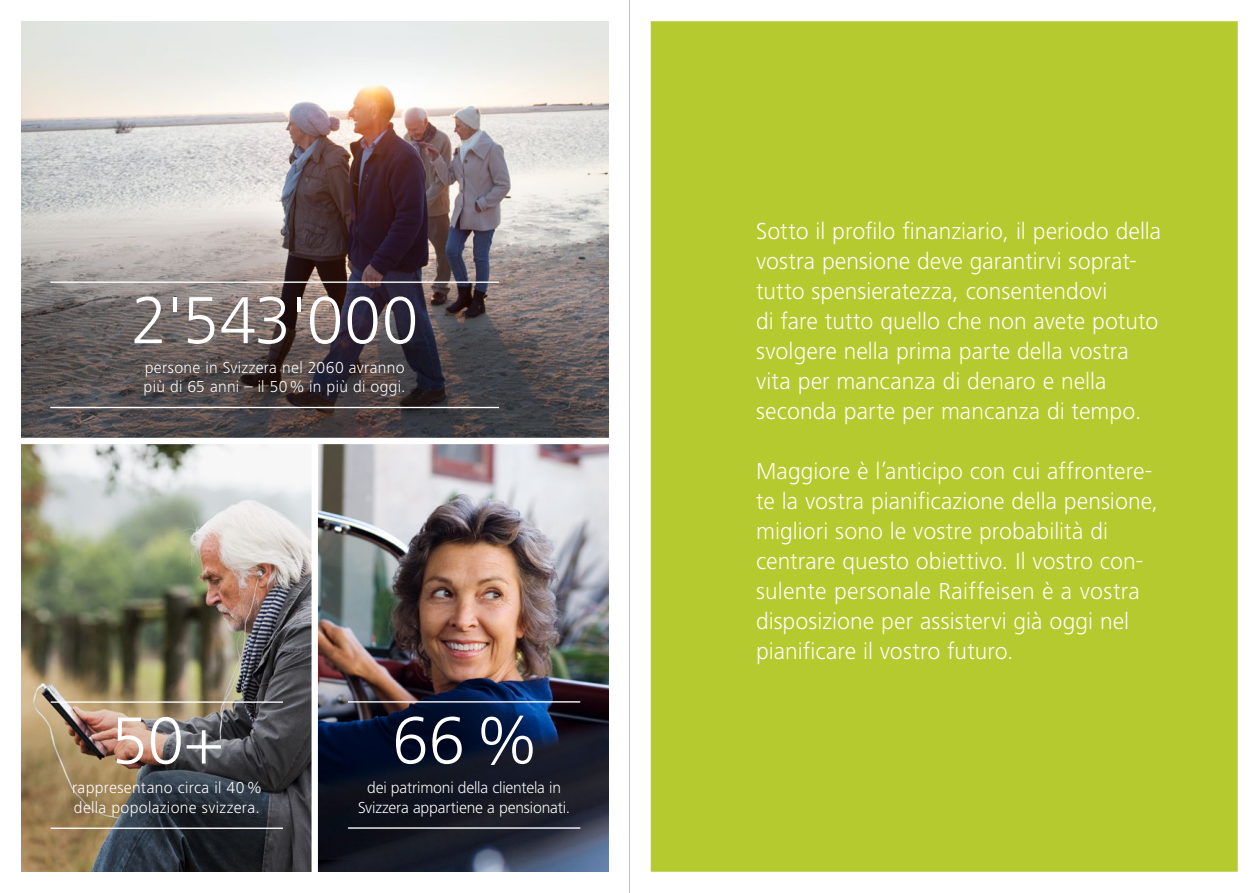
<style>
.page{position:relative;width:1259px;height:893px;background:#fff}
.page>*{position:absolute;margin:0;border:0;box-sizing:border-box;transform-origin:0 0}
.t1{font:300 69px "Frutiger Next LT";color:#fff}
.t2{font:300 24px/30px "Frutiger Next LT";color:#fff}
.t3{font:300 16.5px/19.5px "Frutiger Next LT";letter-spacing:.015em;color:#fff}
.t4{font:300 16.5px/19.5px "Frutiger Next LT";letter-spacing:-.015em;color:#fff;text-align:center}
</style>
<div class="page">
<img style="left:318px;top:444px;width:290px;height:428px">
<img style="left:21px;top:21px;width:587px;height:416px">
<img style="left:21px;top:444px;width:290px;height:428px">
<div style="left:651px;top:21px;width:586px;height:851px;background:#b5ca2e"></div>
<hr style="left:50px;top:281px;width:449px;height:2px;background:#fff">
<hr style="left:50px;top:407px;width:449px;height:1px;background:#fff">
<hr style="left:51px;top:701px;width:232px;height:2px;background:#fff">
<hr style="left:51px;top:827px;width:232px;height:2px;background:#fff">
<hr style="left:348px;top:701px;width:232px;height:2px;background:#fff">
<hr style="left:348px;top:827px;width:232px;height:2px;background:#fff">
<hr style="left:629px;top:0;width:1px;height:893px;background:#cdbfa0">
<h1 class="t1" style="left:131px;top:282px;width:289px">2'543'000</h1>
<p class="t3" style="left:144px;top:357px;width:263px">persone in Svizzera nel 2060 avranno più di 65 anni – il 50 % in più di oggi.</p>
<h1 class="t1" style="left:112px;top:702px;width:112px">50+</h1>
<p class="t3" style="left:72px;top:778px;width:191px">rappresentano circa il 40 % della popolazione svizzera.</p>
<h1 class="t1" style="left:392px;top:702px;width:146px">66 %</h1>
<p class="t4" style="left:358px;top:778px;width:213px">dei patrimoni della clientela in<br>Svizzera appartiene a pensionati.</p>
<p class="t2" style="left:756px;top:216px;width:407px">Sotto il profilo finanziario, il periodo della vostra pensione deve garantirvi soprat&shy;tutto spensieratezza, consentendovi<br>di fare tutto quello che non avete potuto svolgere nella prima parte della vostra vita per mancanza di denaro e nella seconda parte per mancanza di tempo.</p>
<p class="t2" style="left:756px;top:456px;width:404px">Maggiore è l’anticipo con cui affrontere&shy;te la vostra pianificazione della pensione, migliori sono le vostre probabilità di centrare questo obiettivo. Il vostro con&shy;sulente personale Raiffeisen è a vostra disposizione per assistervi già oggi nel pianificare il vostro futuro.</p>
</div>
